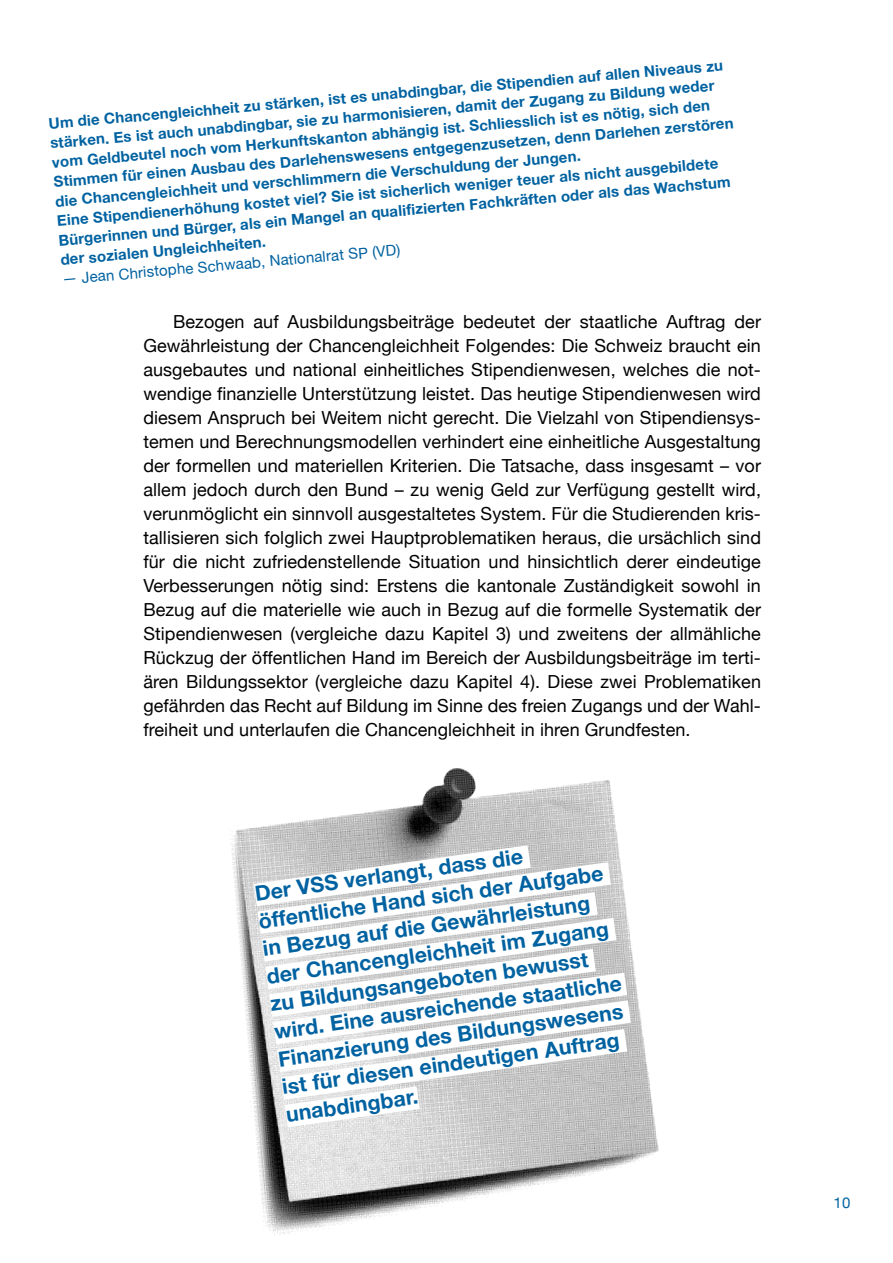
<style>
.page{position:relative;width:893px;height:1263px;background:#fff}
.page>*{position:absolute;margin:0;border:0;box-sizing:border-box;transform-origin:0 0}
.t1{font:700 21.3px/27.9px "Helvetica Neue";color:#0062a1}
.t2{font:18px/24px "Helvetica Neue";letter-spacing:.005em;color:#000;text-align:justify}
.t3{font:700 15px/19.5px "Helvetica Neue";color:#0062a1}
.t4{font:15px "Helvetica Neue";color:#0062a1}
</style>
<div class="page">
<img style="left:236px;top:768px;width:423px;height:468px">
<svg style="left:230px;top:831px;width:425px;height:311px"></svg>
<p class="t3" style="left:48px;top:114px;width:684px;rotate:-5deg">Um die Chancengleichheit zu stärken, ist es unabdingbar, die Stipendien auf allen Niveaus zu stärken. Es ist auch unabdingbar, sie zu harmonisieren, damit der Zugang zu Bildung weder vom Geldbeutel noch vom Herkunftskanton abhängig ist. Schliesslich ist es nötig, sich den Stimmen für einen Ausbau des Darlehenswesens entgegenzusetzen, denn Darlehen zerstören die Chancengleichheit und verschlimmern die Verschuldung der Jungen.<br>Eine Stipendienerhöhung kostet viel? Sie ist sicherlich weniger teuer als nicht ausgebildete Bürgerinnen und Bürger, als ein Mangel an qualifizierten Fachkräften oder als das Wachstum der sozialen Ungleichheiten.</p>
<p class="t4" style="left:61px;top:270px;width:341px;rotate:-5deg">— Jean Christophe Schwaab, Nationalrat SP (VD)</p>
<p class="t2" style="left:143px;top:310px;width:619px;text-indent:30px">Bezogen auf Ausbildungsbeiträge bedeutet der staatliche Auftrag der Gewährleistung der Chancengleichheit Folgendes: Die Schweiz braucht ein ausgebautes und national einheitliches Stipendienwesen, welches die not&shy;wendige finanzielle Unterstützung leistet. Das heutige Stipendienwesen wird diesem Anspruch bei Weitem nicht gerecht. Die Vielzahl von Stipendiensys&shy;temen und Berechnungsmodellen verhindert eine einheitliche Ausgestaltung der formellen und materiellen Kriterien. Die Tatsache, dass insgesamt – vor allem jedoch durch den Bund – zu wenig Geld zur Verfügung gestellt wird, verunmöglicht ein sinnvoll ausgestaltetes System. Für die Studierenden kris&shy;tallisieren sich folglich zwei Hauptproblematiken heraus, die ursächlich sind für die nicht zufriedenstellende Situation und hinsichtlich derer eindeutige Verbesserungen nötig sind: Erstens die kantonale Zuständigkeit sowohl in Bezug auf die materielle wie auch in Bezug auf die formelle Systematik der Stipendienwesen (vergleiche dazu Kapitel 3) und zweitens der allmähliche Rückzug der öffentlichen Hand im Bereich der Ausbildungsbeiträge im terti&shy;ären Bildungssektor (vergleiche dazu Kapitel 4). Diese zwei Problematiken gefährden das Recht auf Bildung im Sinne des freien Zugangs und der Wahl&shy;freiheit und unterlaufen die Chancengleichheit in ihren Grundfesten.</p>
<p class="t1" style="left:253px;top:879px;width:352px;rotate:-8deg">Der VSS verlangt, dass die öffentliche Hand sich der Aufgabe in Bezug auf die Gewährleistung der Chancengleichheit im Zugang zu Bildungsangeboten bewusst wird. Eine ausreichende staatliche<br>Finanzierung des Bildungswesens ist für diesen eindeutigen Auftrag unabdingbar.</p>
<p class="t4" style="left:834px;top:1193px;width:18px">10</p>
</div>
